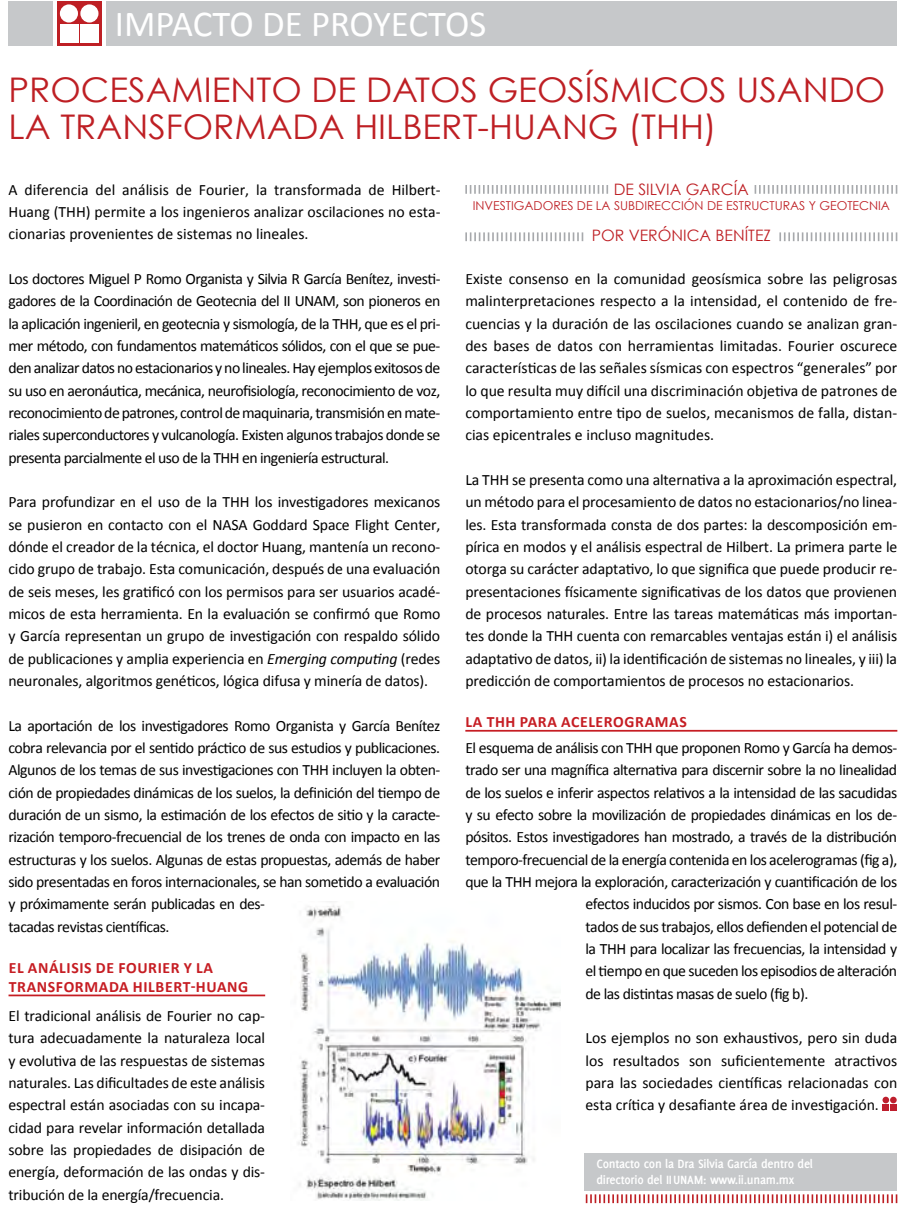
<style>
.page{position:relative;width:909px;height:1215px;background:#fff}
.page>*{position:absolute;margin:0;border:0;box-sizing:border-box;transform-origin:0 0}
.t1{font:36.75px "Calibri";letter-spacing:-.005em;color:#fff}
.t2{font:33.95px "Weezer Font";color:#be1f24}
.t3{font:15.75px/22.4px "Calibri";letter-spacing:-.03em;color:#000;text-align:justify}
.t4{font:15.75px/22.4px "Calibri";letter-spacing:-.01em;color:#000}
.t5{font:700 15.75px "Calibri";letter-spacing:.04em;color:#c61d23}
.t6{font:15.75px "Weezer Font";color:#be1f24}
.t7{font:700 13.12px/15.8px "Delicious";letter-spacing:-.02em;color:#fff}
.t8{font:12.25px "Weezer Font";color:#be1f24}
.s1{font-style:italic}
</style>
<div class="page">
<div style="left:9px;top:1px;width:887px;height:45px;background:#c6c8ca"></div>
<div style="left:53px;top:0;width:53px;height:54px;background:#fff"></div>
<div style="left:57px;top:1px;width:44px;height:45px;background:linear-gradient(to right,#be1e23,#bf2227)"></div>
<div style="left:60px;top:4px;width:18px;height:19px;background:#fff;border-radius:50%"></div>
<div style="left:60px;top:24px;width:18px;height:18px;background:#fff"></div>
<div style="left:80px;top:4px;width:18px;height:19px;background:#fff;border-radius:50%"></div>
<div style="left:80px;top:24px;width:18px;height:18px;background:#fff"></div>
<hr style="left:9px;top:994px;width:256px;height:2px;background:#c61d23">
<hr style="left:465px;top:729px;width:431px;height:2px;background:#c61d23">
<svg style="left:882px;top:1096px;width:6px;height:6px"></svg>
<svg style="left:889px;top:1096px;width:7px;height:6px"></svg>
<div style="left:882px;top:1103px;width:6px;height:7px;background:#be1e2d"></div>
<div style="left:889px;top:1103px;width:7px;height:7px;background:#be1e2d"></div>
<svg style="left:465px;top:185px;width:143px;height:9px"></svg>
<svg style="left:754px;top:185px;width:142px;height:9px"></svg>
<img style="left:298px;top:901px;width:262px;height:299px">
<svg style="left:465px;top:232px;width:118px;height:9px"></svg>
<svg style="left:779px;top:232px;width:117px;height:9px"></svg>
<div style="left:584px;top:1153px;width:312px;height:37px;background:#c6c8ca"></div>
<svg style="left:585px;top:1194px;width:311px;height:8px"></svg>
<h1 class="t1" style="left:115px;top:1px;width:373px">I mpacto de proyectos</h1>
<h2 class="t2" style="left:9px;top:69px;width:245px">PROCESAMIENTO</h2>
<h2 class="t2" style="left:311px;top:69px;width:103px">DE DATOS</h2>
<h2 class="t2" style="left:487px;top:69px;width:295px">GEOSÍSMICOS USAN</h2>
<h2 class="t2" style="left:828px;top:69px;width:54px">DO</h2>
<h2 class="t2" style="left:9px;top:105px;width:112px">LA TRANSFO</h2>
<h2 class="t2" style="left:213px;top:105px;width:351px">RMADA HILBERT-H UANG</h2>
<h2 class="t2" style="left:628px;top:105px;width:90px">(THH )</h2>
<p class="t3" style="left:9px;top:177px;width:433px">A diferencia del análisis de Fourier, la transformada de Hilbert-Huang (THH) permite a los ingenieros analizar oscilaciones no esta&shy;cionarias provenientes de sistemas no lineales.</p>
<p class="t3" style="left:9px;top:267px;width:433px">Los doctores M iguel P Romo Organista y Silvia R García Benítez, investi&shy;gadores de la Coordinación de Geotecnia del II UNAM</p>
<p class="t3" style="left:8px;top:289px;width:433px;text-indent:327px">, son pioneros en la aplicación ingenieril, en geotecnia y sismología, de la THH, que es el pri&shy;mer método, con fundamentos matemáticos sólidos, con el que se pue&shy;den analizar datos no estacionarios y no lineales. Hay ejemplos exitosos de su uso en aeronáutica, mecánica, neurofisiología, reconocimiento de voz, reconocimiento de patrones, control de maquinaria, transmisión en mate&shy;riales superconductores y vulcanología. Existen algunos trabajos donde se presenta parcialmente el uso de la THH en ingeniería estructural.</p>
<p class="t4" style="left:8px;top:490px;width:433px">Para profundizar en el uso de la THH los investigadores mexicanos se pusieron en contacto con el NASA</p>
<p class="t3" style="left:8px;top:512px;width:433px;text-indent:244px">Goddard Space Flight Center, dónde el creador de la técnica, el doctor Huang, mantenía un recono&shy;cido grupo de trabajo. Esta comunicación, después de una evaluación de seis meses, les gratificó con los permisos para ser usuarios acadé&shy;micos de esta herramienta. En la evaluación se confirmó que Romo y García representan un grupo de investigación con respaldo sólido de publicaciones y amplia experiencia en <span class="s1">Emerging computing</span> (redes neuronales, algoritmos genéticos, lógica difusa y minería de datos).</p>
<p class="t3" style="left:8px;top:713px;width:433px;text-align:left">La aportación de los investigadores Romo Organista y García Benítez cobra relevancia por el sentido práctico de sus estudios y publicaciones.<br>Algunos de los temas de sus investigaciones con THH incluyen la obten&shy;ción de propiedades dinámicas de los suelos, la definición del tiempo de duración de un sismo, la estimación de los efectos de sitio y la caracte&shy;rización temporo-frecuencial de los trenes de onda con impacto en las estructuras y los suelos. Algunas de estas propuestas, además de haber sido presentadas en foros internacionales, se han sometido a evaluación y próximamente serán publicadas en des-<br>tacadas revistas científicas.</p>
<p class="t5" style="left:9px;top:957px;width:58px">EL ANÁLISIS</p>
<p class="t5" style="left:96px;top:957px;width:51px">DE FOURIER</p>
<p class="t5" style="left:184px;top:957px;width:22px">Y LA</p>
<p class="t5" style="left:9px;top:976px;width:19px">TRANSF</p>
<p class="t5" style="left:64px;top:976px;width:23px">ORMADA</p>
<p class="t5" style="left:133px;top:976px;width:19px">HILBER</p>
<p class="t5" style="left:183px;top:976px;width:35px">T-HUANG</p>
<p class="t3" style="left:8px;top:1003px;width:258px">El tradicional análisis de Fourier no cap&shy;tura adecuadamente la naturaleza local y evolutiva de las respuestas de sistemas naturales. Las dificultades de este análisis espectral están asociadas con su incapa&shy;cidad para revelar información detallada sobre las propiedades de disipación de energía, deformación de las ondas y dis&shy;tribución de la energía/frecuencia.</p>
<p class="t6" style="left:613px;top:179px;width:136px">DE SILVIA GARCÍA</p>
<p class="t8" style="left:472px;top:198px;width:35px">INVESTIGA</p>
<p class="t8" style="left:533px;top:198px;width:343px">DORES DE LA SUBDIRECCIÓN DE ESTRUCTURAS Y GEOTECNIA</p>
<p class="t6" style="left:591px;top:226px;width:181px">POR VERÓNICA BENÍTEZ</p>
<p class="t3" style="left:465px;top:267px;width:433px">Existe consenso en la comunidad geosísmica sobre las peligrosas malinterpretaciones respecto a la intensidad, el contenido de fre&shy;cuencias y la duración de las oscilaciones cuando se analizan gran&shy;des bases de datos con herramientas limitadas. Fourier oscurece características de las señales sísmicas con espectros “generales” por lo que resulta muy difícil una discriminación objetiva de patrones de comportamiento entre tipo de suelos, mecanismos de falla, distan&shy;cias epicentrales e incluso magnitudes.</p>
<p class="t3" style="left:465px;top:468px;width:433px">La THH se presenta como una alternativa a la aproximación espectral, un método para el procesamiento de datos no estacionarios/no linea&shy;les. Esta transformada consta de dos partes: la descomposición em&shy;pírica en modos y el análisis espectral de Hilbert. La primera parte le otorga su carácter adaptativo, lo que significa que puede producir re&shy;presentaciones físicamente significativas de los datos que provienen de procesos naturales. Entre las tareas matemáticas más importan&shy;tes donde la THH cuenta con remarcables ventajas están i) el análisis adaptativo de datos, ii) la identificación de sistemas no lineales, y iii) la predicción de comportamientos de procesos no estacionarios.</p>
<p class="t5" style="left:465px;top:712px;width:65px">LA THH PARA</p>
<p class="t5" style="left:561px;top:712px;width:10px">ACELER</p>
<p class="t5" style="left:613px;top:712px;width:23px">OGRAMAS</p>
<p class="t3" style="left:465px;top:735px;width:433px">El esquema de análisis con THH que proponen Romo y García ha demos-</p>
<p class="t3" style="left:465px;top:758px;width:433px">trado ser una magnífica alternativa para discernir sobre la no linealidad</p>
<p class="t3" style="left:465px;top:780px;width:433px">de los suelos e inferir aspectos relativos a la intensidad de las sacudidas</p>
<p class="t3" style="left:465px;top:802px;width:433px">y su efecto sobre la movilización de propiedades dinámicas en los de-</p>
<p class="t3" style="left:465px;top:825px;width:433px">pósitos. Estos investigadores han mostrado, a través de la distribución</p>
<p class="t3" style="left:465px;top:847px;width:433px">temporo-frecuencial de la energía contenida en los acelerogramas (fig a),</p>
<p class="t3" style="left:465px;top:869px;width:433px">que la THH mejora la exploración, caracterización y cuantificación de los</p>
<p class="t3" style="left:585px;top:892px;width:313px">efectos inducidos por sismos. Con base en los resul-</p>
<p class="t3" style="left:585px;top:914px;width:313px">tados de sus trabajos, ellos defienden el potencial de</p>
<p class="t3" style="left:585px;top:936px;width:313px">la THH para localizar las frecuencias, la intensidad y</p>
<p class="t3" style="left:585px;top:959px;width:313px">el tiempo en que suceden los episodios de alteración</p>
<p class="t3" style="left:585px;top:981px;width:224px">de las distintas masas de suelo (fig b).</p>
<p class="t3" style="left:585px;top:1025px;width:313px">Los ejemplos no son exhaustivos, pero sin duda los resultados son suficientemente atractivos para las sociedades científicas relacionadas con esta crítica y desafiante área de investigación.</p>
<p class="t7" style="left:596px;top:1155px;width:218px">Contacto con la Dra Silvia García dentro del directorio del II UNAM : www.ii.unam.mx</p>
</div>
